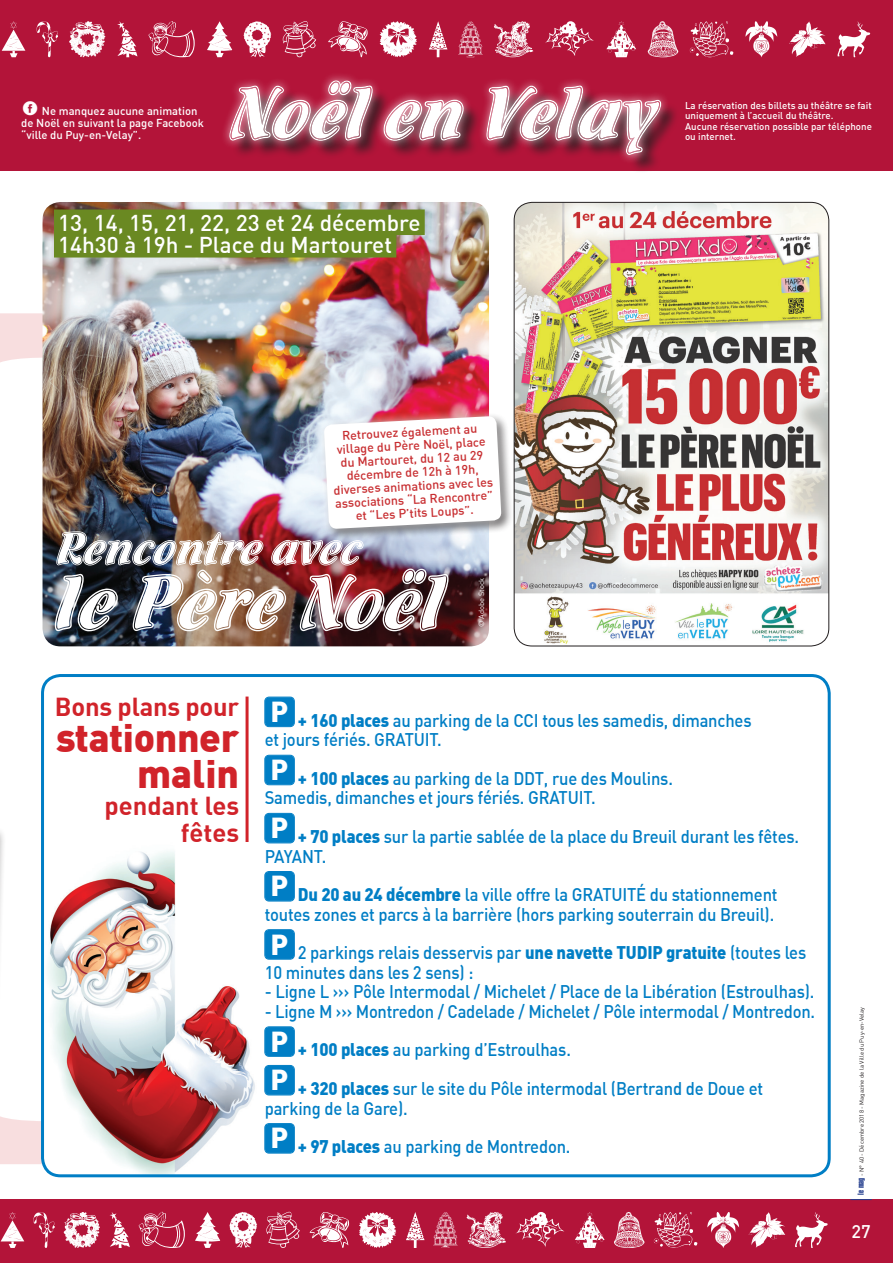
<style>
.page{position:relative;width:893px;height:1263px;background:#fff}
.page>*{position:absolute;margin:0;border:0;box-sizing:border-box;transform-origin:0 0}
.t1{font:85.5px "Flamenco Inl D";color:#fff}
.t2{font:82.5px "Flamenco Inl D";color:#fff}
.t3{font:51px "Flamenco Inl D";color:#fff}
.t4{font:900 39px/36px "DIN";letter-spacing:-.01em;color:#d1232a;text-align:right}
.t5{font:700 25.5px/27px "DIN";letter-spacing:-.005em;color:#d1232a;text-align:right}
.t6{font:25.5px "Social Circles";color:#fff}
.t7{font:500 22.5px/22.5px "DIN";color:#fff}
.t8{font:500 18px/19.5px "DIN";letter-spacing:-.01em;color:#007ec5;scale:.92 1}
.t9{font:500 18px "DIN";color:#fff}
.t10{font:500 12.45px/13.5px "DIN";color:#c82f32;text-align:center}
.t11{font:500 11.25px/12px "DIN";color:#fff}
.t12{font:500 9.75px/10.5px "DIN";color:#fff}
.t13{font:7.5px "DIN";color:#fff}
.t14{font:6px "DIN";color:#231f20}
.s1{font-weight:900}
.s2{font-family:"Compacta BT";font-weight:700;font-size:7.5px;color:#253f8e}
</style>
<div class="page">
<div style="left:0;top:0;width:893px;height:170px;background:#b31439"></div>
<div style="left:232px;top:83px;width:448px;height:90px;background:#231f20;opacity:.75"></div>
<div style="left:220px;top:71px;width:450px;height:93px;background:#b31439"></div>
<div style="left:0;top:67px;width:893px;height:95px;background:#fff;opacity:.5"></div>
<svg style="left:1px;top:21px;width:869px;height:36px"></svg>
<div style="left:0;top:1199px;width:893px;height:64px;background:#b31439"></div>
<svg style="left:0;top:1212px;width:828px;height:36px"></svg>
<svg style="left:850px;top:1199px;width:22px;height:1px"></svg>
<img style="left:43px;top:815px;width:242px;height:361px">
<div style="left:41px;top:674px;width:790px;height:503px;border:3px solid #007ec5;border-radius:18px"></div>
<div style="left:265px;top:698px;width:29px;height:28px;background:#007ec5;border-radius:4px"></div>
<div style="left:265px;top:697px;width:29px;height:30px;border:1px solid #007ec5;border-radius:4px"></div>
<div style="left:265px;top:698px;width:29px;height:28px;border:1px solid #007ec5;border-radius:3px"></div>
<div style="left:265px;top:756px;width:29px;height:28px;background:#007ec5;border-radius:4px"></div>
<div style="left:265px;top:755px;width:29px;height:30px;border:1px solid #007ec5;border-radius:4px"></div>
<div style="left:265px;top:756px;width:29px;height:28px;border:1px solid #007ec5;border-radius:3px"></div>
<div style="left:265px;top:814px;width:29px;height:28px;background:#007ec5;border-radius:4px"></div>
<div style="left:265px;top:813px;width:29px;height:30px;border:1px solid #007ec5;border-radius:4px"></div>
<div style="left:265px;top:814px;width:29px;height:28px;border:1px solid #007ec5;border-radius:3px"></div>
<div style="left:265px;top:872px;width:29px;height:28px;background:#007ec5;border-radius:4px"></div>
<div style="left:265px;top:871px;width:29px;height:30px;border:1px solid #007ec5;border-radius:4px"></div>
<div style="left:265px;top:872px;width:29px;height:28px;border:1px solid #007ec5;border-radius:3px"></div>
<div style="left:265px;top:930px;width:29px;height:29px;background:#007ec5;border-radius:4px"></div>
<div style="left:265px;top:929px;width:29px;height:30px;border:1px solid #007ec5;border-radius:4px"></div>
<div style="left:265px;top:930px;width:29px;height:29px;border:1px solid #007ec5;border-radius:3px"></div>
<div style="left:265px;top:1027px;width:29px;height:29px;background:#007ec5;border-radius:4px"></div>
<div style="left:265px;top:1027px;width:29px;height:29px;border:1px solid #007ec5;border-radius:3px"></div>
<div style="left:265px;top:1066px;width:29px;height:28px;background:#007ec5;border-radius:4px"></div>
<div style="left:265px;top:1065px;width:29px;height:30px;border:1px solid #007ec5;border-radius:4px"></div>
<div style="left:265px;top:1066px;width:29px;height:28px;border:1px solid #007ec5;border-radius:3px"></div>
<div style="left:265px;top:1124px;width:29px;height:28px;background:#007ec5;border-radius:4px"></div>
<div style="left:265px;top:1123px;width:29px;height:30px;border:1px solid #007ec5;border-radius:4px"></div>
<div style="left:265px;top:1124px;width:29px;height:28px;border:1px solid #007ec5;border-radius:3px"></div>
<hr style="left:246px;top:696px;width:3px;height:146px;background:#d1232a">
<img style="left:43px;top:202px;width:446px;height:444px">
<div style="left:54px;top:209px;width:371px;height:26px;background:#6a8922"></div>
<div style="left:54px;top:232px;width:342px;height:25px;background:#6a8922"></div>
<div style="left:0;top:818px;width:6px;height:414px;background:#231f20;opacity:.5"></div>
<img style="left:514px;top:202px;width:315px;height:444px">
<div style="left:514px;top:202px;width:315px;height:444px;border:1px solid #231f20;border-radius:18px"></div>
<div style="left:320px;top:412px;width:194px;height:129px;background:#231f20;opacity:.75"></div>
<svg style="left:313px;top:406px;width:199px;height:133px"></svg>
<h3 class="t6" style="left:21px;top:93px;width:20px">f</h3>
<p class="t11" style="left:21px;top:105px;width:184px;text-indent:21px">Ne manquez aucune animation de Noël en suivant la page Facebook “ville du Puy-en-Velay”.</p>
<h2 class="t2" style="left:232px;top:67px;width:430px">Noël en Velay</h2>
<p class="t7" style="left:58px;top:211px;width:364px">13, 14, 15, 21, 22, 23 et 24 décembre<br>14h30 à 19h - Place du Martouret</p>
<p class="t12" style="left:685px;top:99px;width:188px">La réservation des billets au théâtre se fait uniquement à l’accueil du théâtre.<br>Aucune réservation possible par téléphone ou internet.</p>
<p class="t10" style="left:330px;top:429px;width:161px;rotate:-3deg">Retrouvez également au village du Père Noël, place du Martouret, du 12 au 29 décembre de 12h à 19h, diverses animations avec les associations “La Rencontre” et “Les P’tits Loups”.</p>
<h3 class="t3" style="left:57px;top:520px;width:307px">Rencontre avec</h3>
<h1 class="t1" style="left:57px;top:554px;width:390px">le Père Noël</h1>
<p class="t13" style="left:477px;top:627px;width:51px;rotate:-90deg">© Adobe Stock</p>
<h3 class="t5" style="left:55px;top:692px;width:186px">Bons plans pour</h3>
<h3 class="t4" style="left:56px;top:717px;width:185px">stationner malin</h3>
<h3 class="t5" style="left:104px;top:791px;width:136px">pendant les fêtes</h3>
<p class="t8" style="left:265px;top:710px;width:531px;text-indent:6px"><sup>P</sup> <span class="s1">+ 160 places</span> au parking de la CCI tous les samedis, dimanches et jours fériés. GRATUIT.</p>
<p class="t8" style="left:265px;top:768px;width:445px;text-indent:6px"><sup>P</sup> <span class="s1">+ 100 places</span> au parking de la DDT, rue des Moulins.<br>Samedis, dimanches et jours fériés. GRATUIT.</p>
<p class="t8" style="left:265px;top:826px;width:582px;text-indent:6px"><sup>P</sup> <span class="s1">+ 70 places</span> sur la partie sablée de la place du Breuil durant les fêtes.<br>PAYANT.</p>
<p class="t8" style="left:265px;top:884px;width:559px;text-align:center"><sup>P</sup> <span class="s1">Du 20 au 24 décembre</span> la ville offre la GRATUITÉ du stationnement toutes zones et parcs à la barrière (hors parking souterrain du Breuil).</p>
<p class="t8" style="left:265px;top:942px;width:590px;text-indent:6px"><sup>P</sup> 2 parkings relais desservis par <span class="s1">une navette TUDIP gratuite</span> (toutes les<br>10 minutes dans les 2 sens) :</p>
<p class="t8" style="left:265px;top:981px;width:599px">- Ligne L &gt;&gt;&gt; Pôle Intermodal / Michelet / Place de la Libération (Estroulhas).</p>
<p class="t8" style="left:271px;top:991px;width:593px;line-height:38.7px;text-indent:-6px">- Ligne M &gt;&gt;&gt; Montredon / Cadelade / Michelet / Pôle intermodal / Montredon.<br><sup>P</sup> <span class="s1">+ 100 places</span> au parking d’Estroulhas.<br><sup>P</sup> <span class="s1">+ 320 places</span> sur le site du Pôle intermodal (Bertrand de Doue et</p>
<p class="t8" style="left:271px;top:1088px;width:328px;line-height:38.7px;text-indent:-6px">parking de la Gare).<br><sup>P</sup> <span class="s1">+ 97 places</span> au parking de Montredon.</p>
<p class="t14" style="left:858px;top:1194px;width:189px;rotate:-90deg"><span class="s2">le mag</span> - N° 40 - Décembre 2018 - Magazine de la Ville du Puy-en-Velay</p>
<p class="t9" style="left:851px;top:1219px;width:21px">27</p>
</div>
